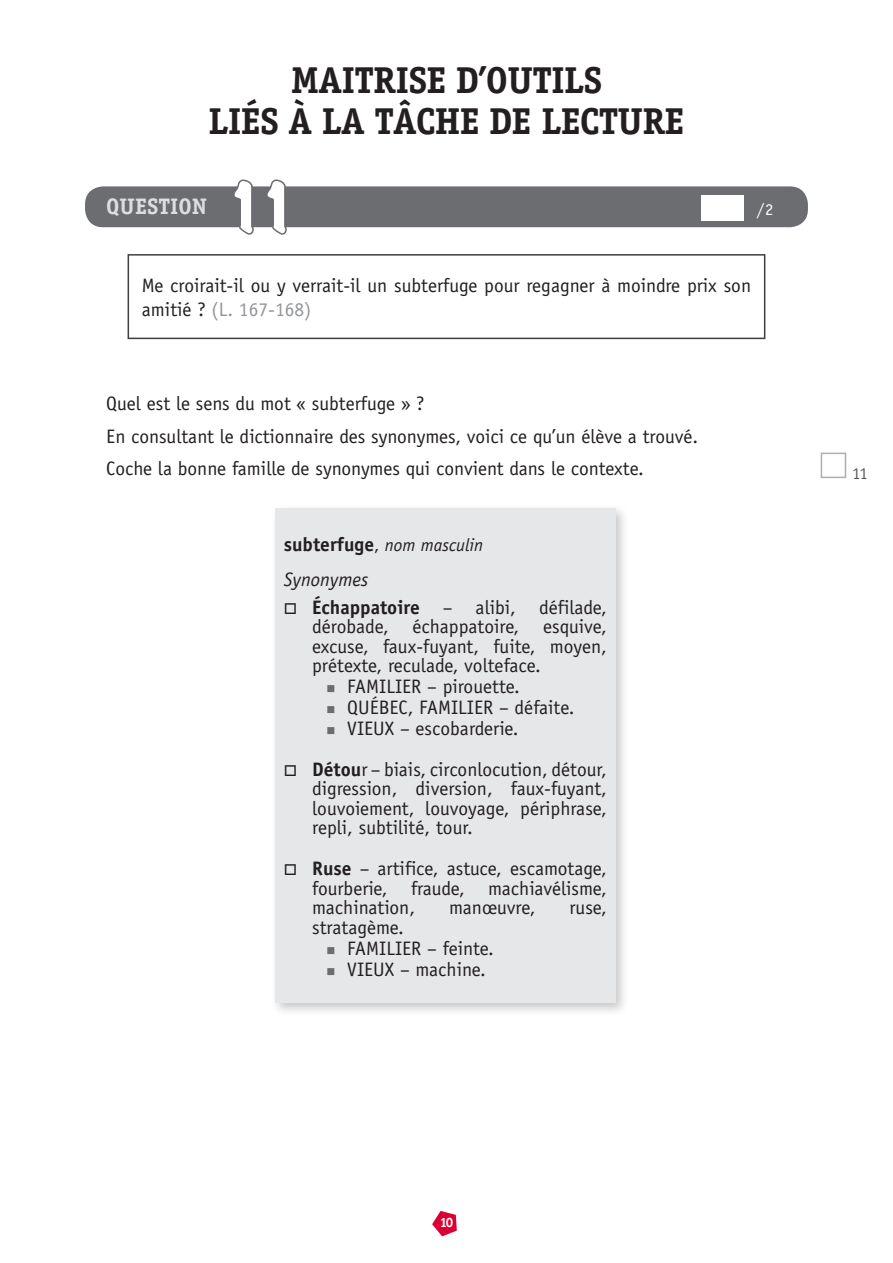
<style>
.page{position:relative;width:893px;height:1263px;background:#fff}
.page>*{position:absolute;margin:0;border:0;box-sizing:border-box;transform-origin:0 0}
.t1{font:expanded 60px "Marker Felt";color:#fff}
.t2{font:700 37.5px/40.5px "Officina Serif";letter-spacing:-.02em;color:#231f20;text-align:center}
.t3{font:700 22.5px "Officina Serif";color:#dcdddf}
.t4{font:19.5px/19.5px "Officina Sans";color:#231f20;text-align:justify}
.t5{font:italic 19.5px "Officina Sans";color:#231f20}
.t6{font:italic 18px "Officina Sans";color:#231f20}
.t7{font:16.5px "Officina Serif";color:#57585a}
.t8{font:16.5px "Officina Serif";color:#fff}
.t9{font:700 13.5px "Officina Serif";color:#fff}
.s1{color:#939598}
.s2{font-weight:700;font-style:normal;font-size:19.5px}
.s3{font-style:normal}
.s4{font-weight:700}
.s5{color:#6c6d70}
</style>
<div class="page">
<svg style="left:432px;top:1211px;width:25px;height:25px"></svg>
<div style="left:821px;top:453px;width:25px;height:25px;border:2px solid #adaeb2"></div>
<div style="left:85px;top:186px;width:723px;height:41px;background:#6c6d70;border-radius:18px"></div>
<svg style="left:231px;top:179px;width:25px;height:56px"></svg>
<svg style="left:264px;top:179px;width:25px;height:56px"></svg>
<div style="left:702px;top:196px;width:42px;height:25px;background:#fff"></div>
<div style="left:270px;top:503px;width:359px;height:513px;background:#231f20;opacity:.25"></div>
<div style="left:275px;top:508px;width:340px;height:494px;background:#e6e7e9"></div>
<div style="left:128px;top:254px;width:637px;height:85px;border:2px solid #3e3e3f"></div>
<h2 class="t2" style="left:208px;top:60px;width:474px">MAITRISE D’OUTILS<br>LIÉS À LA TÂCHE DE LECTURE</h2>
<p class="t3" style="left:106px;top:192px;width:100px">QUESTION</p>
<h1 class="t1" style="left:225px;top:164px;width:74px">11</h1>
<p class="t8" style="left:757px;top:199px;width:18px">/2</p>
<p class="t4" style="left:142px;top:273px;width:611px;line-height:24px">Me croirait-il ou y verrait-il un subterfuge pour regagner à moindre prix son amitié ? <span class="s1">(L. 167-168)</span></p>
<p class="t4" style="left:106px;top:387px;width:594px;line-height:32.5px;text-align:left">Quel est le sens du mot « subterfuge » ?<br>En consultant le dictionnaire des synonymes, voici ce qu’un élève a trouvé.<br>Coche la bonne famille de synonymes qui convient dans le contexte.</p>
<p class="t6" style="left:284px;top:534px;width:201px"><span class="s2">subterfuge</span><span class="s3">,</span> nom masculin</p>
<p class="t5" style="left:284px;top:568px;width:86px">Synonymes</p>
<p class="t4" style="left:312px;top:597px;width:296px;text-indent:-28px">□ <span class="s4">échappatoire</span> – alibi, défilade, dérobade, échappatoire, esquive, excuse, faux-fuyant, fuite, moyen, prétexte, reculade, volteface.</p>
<p class="t4" style="left:326px;top:677px;width:195px"><span class="s5">■</span> FAMILIER – pirouette.</p>
<p class="t4" style="left:326px;top:698px;width:250px"><span class="s5">■</span> QUÉBEC, FAMILIER – défaite.</p>
<p class="t4" style="left:326px;top:719px;width:194px"><span class="s5">■</span> VIEUX – escobarderie.</p>
<p class="t4" style="left:312px;top:760px;width:296px;text-indent:-28px">□ <span class="s4">Détou</span>r – biais, circonlocution, détour, digression, diversion, faux-fuyant, louvoiement, louvoyage, périphrase, repli, subtilité, tour.</p>
<p class="t4" style="left:312px;top:859px;width:296px;text-indent:-28px">□ <span class="s4">Ruse</span> – artifice, astuce, escamotage, fourberie, fraude, machiavélisme, machination,</p>
<p class="t4" style="left:449px;top:898px;width:88px">manœuvre,</p>
<p class="t4" style="left:569px;top:898px;width:39px">ruse,</p>
<p class="t4" style="left:312px;top:917px;width:93px">stratagème.</p>
<p class="t4" style="left:326px;top:938px;width:169px"><span class="s5">■</span> FAMILIER – feinte.</p>
<p class="t4" style="left:326px;top:959px;width:161px"><span class="s5">■</span> VIEUX – machine.</p>
<p class="t7" style="left:852px;top:463px;width:17px">11</p>
<p class="t9" style="left:440px;top:1214px;width:15px">10</p>
</div>
